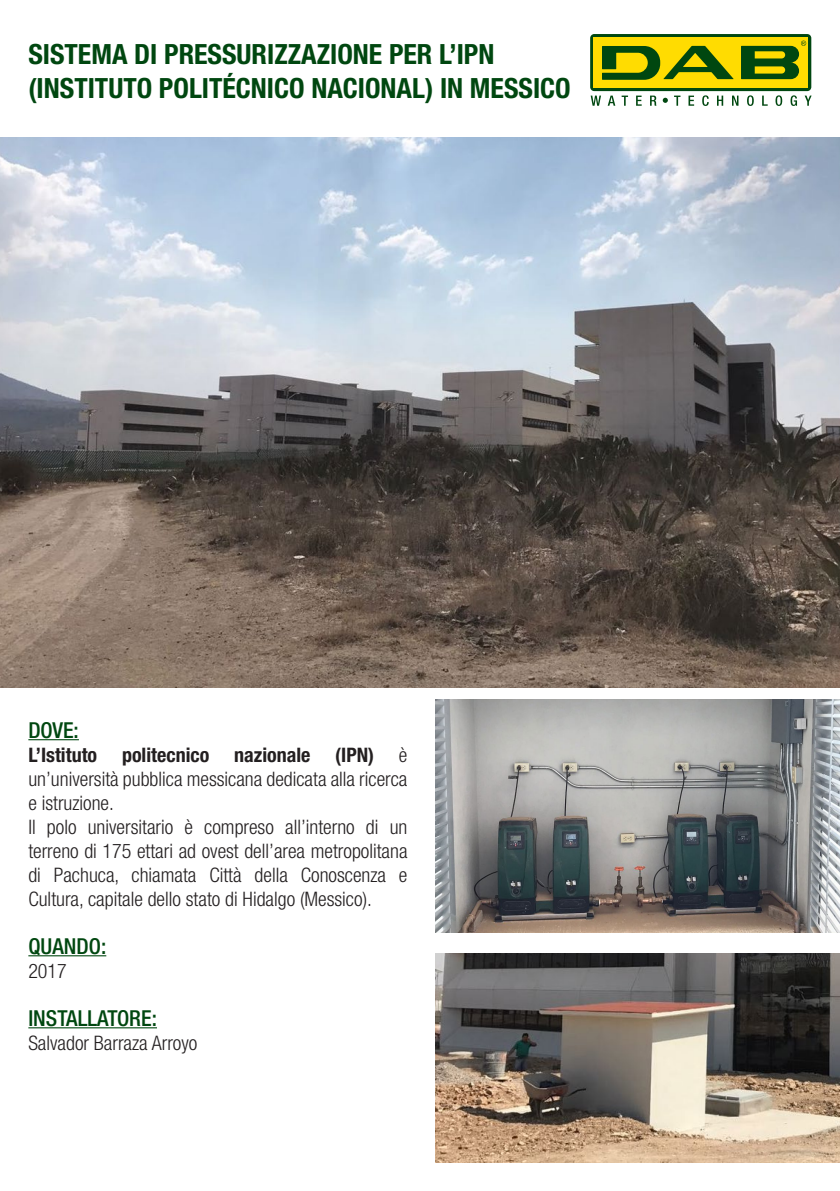
<style>
.page{position:relative;width:840px;height:1191px;background:#fff}
.page>*{position:absolute;margin:0;border:0;box-sizing:border-box;transform-origin:0 0}
.t1{font:700 condensed 27.8px "Helvetica Neue LT";color:#004710}
.t2{font:500 condensed 22px "Helvetica Neue LT";color:#004710}
.t3{font:300 condensed 20px/24px "Helvetica Neue LT";color:#231f20;text-align:justify}
.s1{font-weight:700}
</style>
<div class="page">
<svg style="left:590px;top:96px;width:10px;height:10px"></svg>
<svg style="left:607px;top:96px;width:8px;height:10px"></svg>
<svg style="left:621px;top:96px;width:6px;height:10px"></svg>
<svg style="left:636px;top:96px;width:5px;height:10px"></svg>
<svg style="left:650px;top:96px;width:6px;height:10px"></svg>
<svg style="left:674px;top:96px;width:6px;height:10px"></svg>
<svg style="left:688px;top:96px;width:5px;height:10px"></svg>
<svg style="left:702px;top:95px;width:6px;height:11px"></svg>
<svg style="left:717px;top:96px;width:5px;height:10px"></svg>
<svg style="left:732px;top:96px;width:6px;height:10px"></svg>
<svg style="left:747px;top:95px;width:6px;height:11px"></svg>
<svg style="left:762px;top:96px;width:5px;height:10px"></svg>
<svg style="left:775px;top:95px;width:6px;height:11px"></svg>
<svg style="left:790px;top:95px;width:6px;height:11px"></svg>
<svg style="left:805px;top:96px;width:6px;height:10px"></svg>
<div style="left:590px;top:34px;width:220px;height:57px;background:#004710;border-radius:4px"></div>
<div style="left:593px;top:37px;width:214px;height:51px;background:#ffdc01"></div>
<svg style="left:662px;top:98px;width:5px;height:5px"></svg>
<svg style="left:741px;top:41px;width:64px;height:38px"></svg>
<svg style="left:602px;top:46px;width:131px;height:34px"></svg>
<img style="left:435px;top:699px;width:404px;height:233px">
<hr style="left:28px;top:739px;width:51px;height:1px;background:#004710">
<hr style="left:28px;top:955px;width:78px;height:1px;background:#004710">
<hr style="left:28px;top:1027px;width:129px;height:1px;background:#004710">
<img style="left:0;top:138px;width:839px;height:549px">
<img style="left:435px;top:953px;width:404px;height:209px">
<p class="t1" style="left:28px;top:38px;width:467px">SISTEMA DI PRESSURIZZAZIONE PER L’IPN</p>
<p class="t1" style="left:28px;top:71px;width:543px">(INSTITUTO POLITÉCNICO NACIONAL) IN MESSICO</p>
<p class="t2" style="left:28px;top:716px;width:52px">DOVE:</p>
<p class="t3" style="left:28px;top:742px;width:380px"><span class="s1">L’Istituto politecnico nazionale (IPN)</span> è un’università pubblica messicana dedicata alla ricerca e istruzione.</p>
<p class="t3" style="left:28px;top:814px;width:380px">Il polo universitario è compreso all’interno di un terreno di 175 ettari ad ovest dell’area metropolitana di Pachuca, chiamata Città della Conoscenza e Cultura, capitale dello stato di Hidalgo (Messico).</p>
<p class="t2" style="left:28px;top:932px;width:79px">QUANDO:</p>
<p class="t3" style="left:28px;top:958px;width:40px">2017</p>
<p class="t2" style="left:28px;top:1004px;width:130px">INSTALLATORE:</p>
<p class="t3" style="left:28px;top:1030px;width:170px">Salvador Barraza Arroyo</p>
</div>
